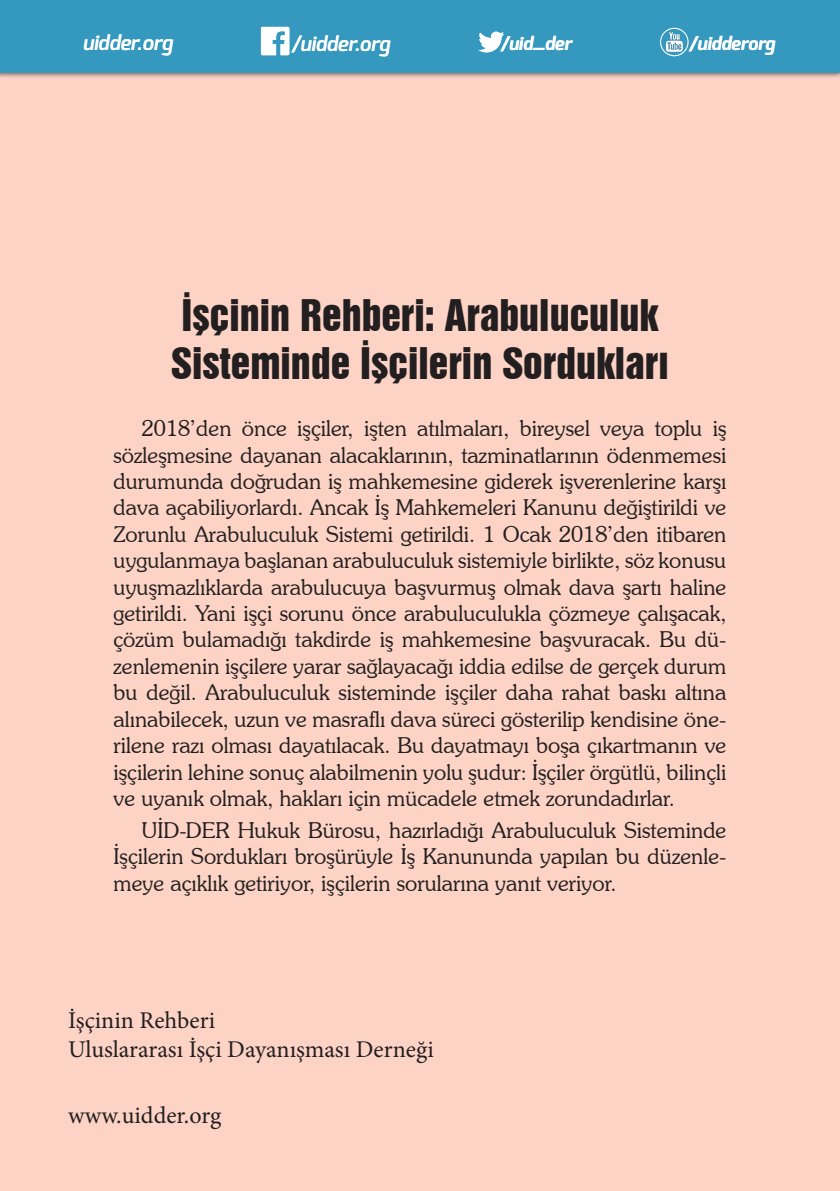
<style>
.page{position:relative;width:840px;height:1191px;background:#fff}
.page>*{position:absolute;margin:0;border:0;box-sizing:border-box;transform-origin:0 0}
.t1{font:40px/48px "Swiss 921 BT Regular A";color:#231f20}
.t2{font:24px/28.8px "Minion Pro";color:#231f20}
.t3{font:300 22px/26.4px "Souvenir IT Cby BT";color:#231f20;text-align:justify}
.t4{font:italic 600 20px "Exo";color:#fff}
.t5{font:italic 700 18px "Exo";color:#fff}
</style>
<div class="page">
<div style="left:0;top:0;width:839px;height:1191px;background:#fcd3c4"></div>
<svg style="left:0;top:72px;width:839px;height:5px;background:#a9a4a3"></svg>
<div style="left:0;top:0;width:839px;height:72px;background:#3599bf"></div>
<svg style="left:478px;top:31px;width:25px;height:21px"></svg>
<svg style="left:261px;top:27px;width:28px;height:28px"></svg>
<svg style="left:661px;top:28px;width:27px;height:28px"></svg>
<div style="left:659px;top:28px;width:29px;height:28px;border:1px solid #fff;border-radius:50%"></div>
<p class="t4" style="left:83px;top:30px;width:91px">uidder.org</p>
<p class="t4" style="left:291px;top:31px;width:100px">/uidder.org</p>
<p class="t5" style="left:500px;top:32px;width:73px">/uid_der</p>
<p class="t5" style="left:688px;top:32px;width:87px">/uidderorg</p>
<h1 class="t1" style="left:171px;top:290px;width:498px">İşçinin Rehberi: Arabuluculuk<br>Sisteminde İşçilerin Sordukları</h1>
<p class="t3" style="left:113px;top:415px;width:614px;text-indent:28px">2018’den önce işçiler, işten atılmaları, bireysel veya toplu iş sözleşmesine dayanan alacaklarının, tazminatlarının ödenmemesi durumunda doğrudan iş mahkemesine giderek işverenlerine karşı dava açabiliyorlardı. Ancak İş Mahkemeleri Kanunu değiştirildi ve Zorunlu Arabuluculuk Sistemi getirildi. 1 Ocak 2018’den itibaren uygulanmaya başlanan arabuluculuk sistemiyle birlikte, söz konusu uyuşmazlıklarda arabulucuya başvurmuş olmak dava şartı haline getirildi. Yani işçi sorunu önce arabuluculukla çözmeye çalışacak, çözüm bulamadığı takdirde iş mahkemesine başvuracak. Bu dü&shy;zenlemenin işçilere yarar sağlayacağı iddia edilse de gerçek durum bu değil. Arabuluculuk sisteminde işçiler daha rahat baskı altına alınabilecek, uzun ve masraflı dava süreci gösterilip kendisine öne&shy;rilene razı olması dayatılacak. Bu dayatmayı boşa çıkartmanın ve işçilerin lehine sonuç alabilmenin yolu şudur: İşçiler örgütlü, bilinçli ve uyanık olmak, hakları için mücadele etmek zorundadırlar.</p>
<p class="t3" style="left:113px;top:816px;width:614px;text-indent:28px">UİD-DER Hukuk Bürosu, hazırladığı Arabuluculuk Sisteminde İşçilerin Sordukları broşürüyle İş Kanununda yapılan bu düzenle&shy;meye açıklık getiriyor, işçilerin sorularına yanıt veriyor.</p>
<p class="t2" style="left:68px;top:1006px;width:367px">İşçinin Rehberi<br>Uluslararası İşçi Dayanışması Derneği</p>
<p class="t2" style="left:68px;top:1101px;width:155px">www.uidder.org</p>
</div>
